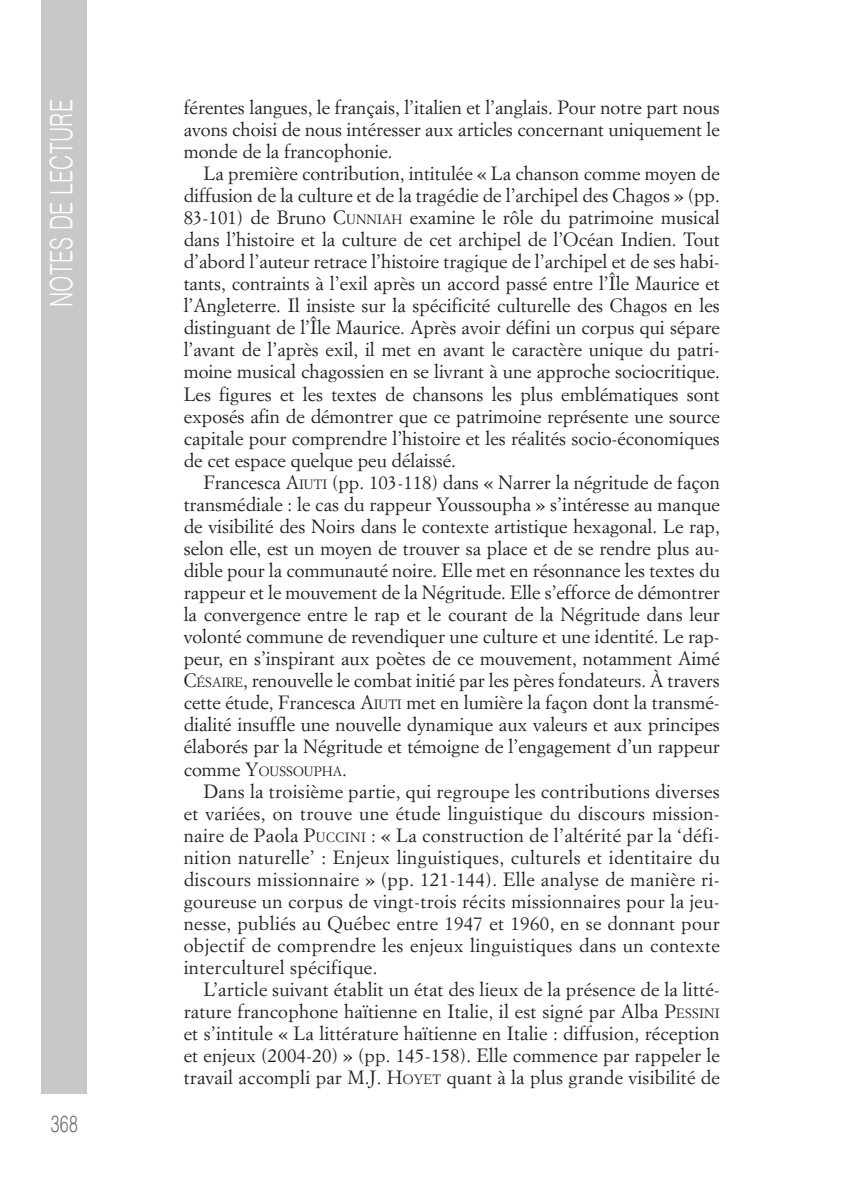
<style>
.page{position:relative;width:844px;height:1191px;background:#fff}
.page>*{position:absolute;margin:0;border:0;box-sizing:border-box;transform-origin:0 0}
.t1{font:300 31.15px "Helvetica";letter-spacing:.02em;color:#fff;scale:.68 1}
.t2{font:300 23.28px "Helvetica";color:#636366;scale:.68 1}
._00_corpo_testo{font:18.9px/22.1px "Simoncini Garamond";letter-spacing:.01em;color:#231f20;text-align:justify}
._00_corpo_testo-2{font:13.3px "Simoncini Garamond";color:#231f20}
.s1{font-style:inherit}
.s2{font-size:13.3px}
.s3{font-size:18.9px}
</style>
<div class="page">
<div style="left:41px;top:0;width:46px;height:1093px;background:#c7c8ca"></div>
<h1 class="t1" style="left:35px;top:307px;width:308px;rotate:-90deg">N otes de lectu re</h1>
<p class="t2" style="left:51px;top:1104px;width:41px">368</p>
<p class="_00_corpo_testo" style="left:184px;top:96px;width:537px">férentes langues, le français, l’italien et l’anglais. Pour notre part nous avons choisi de nous intéresser aux articles concernant uniquement le monde de la francophonie.</p>
<p class="_00_corpo_testo" style="left:184px;top:162px;width:537px;text-indent:20px">La première contribution, intitulée « La chanson comme moyen de diffusion de la culture et de la tragédie de l’archipel des Chagos » (pp.<br>83-101) de Bruno <span class="s1">C</span><span class="s2">UNNI</span></p>
<p class="_00_corpo_testo" style="left:184px;top:206px;width:537px;text-indent:198px"><span class="s2">AH</span> examine le rôle du patrimoine musical dans l’histoire et la culture de cet archipel de l’Océan Indien. Tout d’abord l’auteur retrace l’histoire tragique de l’archipel et de ses habi&shy;tants, contraints à l’exil après un accord passé entre l’Île Maurice et l’Angleterre. Il insiste sur la spécificité culturelle des Chagos en les distinguant de l’Île Maurice. Après avoir défini un corpus qui sépare l’avant de l’après exil, il met en avant le caractère unique du patri&shy;moine musical chagossien en se livrant à une approche sociocritique.<br>Les figures et les textes de chansons les plus emblématiques sont exposés afin de démontrer que ce patrimoine représente une source capitale pour comprendre l’histoire et les réalités socio-économiques de cet espace quelque peu délaissé.</p>
<p class="_00_corpo_testo" style="left:184px;top:471px;width:537px;text-indent:20px">Francesca <span class="s1">A</span><span class="s2">IUTI</span> <span class="s1">(</span>pp<span class="s1">. 103-118)</span> dans « Narrer la négritude de façon transmédiale : le cas du rappeur Youssoupha » s’intéresse au manque de visibilité des Noirs dans le contexte artistique hexagonal. Le rap, selon elle, est un moyen de trouver sa place et de se rendre plus au&shy;dible pour la communauté noire. Elle met en résonnance les textes du rappeur et le mouvement de la Négritude. Elle s’efforce de démontrer la convergence entre le rap et le courant de la Négritude dans leur volonté commune de revendiquer une culture et une identité. Le rap&shy;peur, en s’inspirant aux poètes de ce mouvement, notamment Aimé <span class="s1">C</span><span class="s2">ÉSAIRE</span><span class="s1">,</span> renouvelle le combat initié par les pères fondateurs. À travers cette étude, Francesca <span class="s1">A</span><span class="s2">IUTI</span> met en lumière la façon dont la transmé&shy;dialité insuffle une nouvelle dynamique aux valeurs et aux principes élaborés par la Négritude et témoigne de l’engagement d’un rappeur comme <span class="s1">Y</span><span class="s2">OUSSO</span></p>
<p class="_00_corpo_testo-2" style="left:304px;top:762px;width:44px">UPHA<span class="s3">.</span></p>
<p class="_00_corpo_testo" style="left:184px;top:779px;width:537px;text-indent:20px">Dans la troisième partie, qui regroupe les contributions diverses et variées, on trouve une étude linguistique du discours mission&shy;naire de Paola <span class="s1">P</span><span class="s2">UCCINI</span> : « La construction de l’altérité par la ‘défi&shy;nition naturelle’ : Enjeux linguistiques, culturels et identitaire du discours missionnaire » (pp. 121-144). Elle analyse de manière ri&shy;goureuse un corpus de vingt-trois récits missionnaires pour la jeu&shy;nesse, publiés au Québec entre 1947 et 1960, en se donnant pour objectif de comprendre les enjeux linguistiques dans un contexte interculturel spécifique.</p>
<p class="_00_corpo_testo" style="left:184px;top:978px;width:537px;text-align:left;text-indent:20px">L’article suivant établit un état des lieux de la présence de la litté&shy;rature francophone haïtienne en Italie, il est signé par Alba <span class="s1">P</span><span class="s2">ESSINI<br></span>et s’intitule « La littérature haïtienne en Italie : diffusion, réception et enjeux (2004-20) » (pp. 145-158). Elle commence par rappeler le travail accompli par <span class="s1">M.J. H</span><span class="s2">OYET</span> quant à la plus grande visibilité de</p>
</div>
